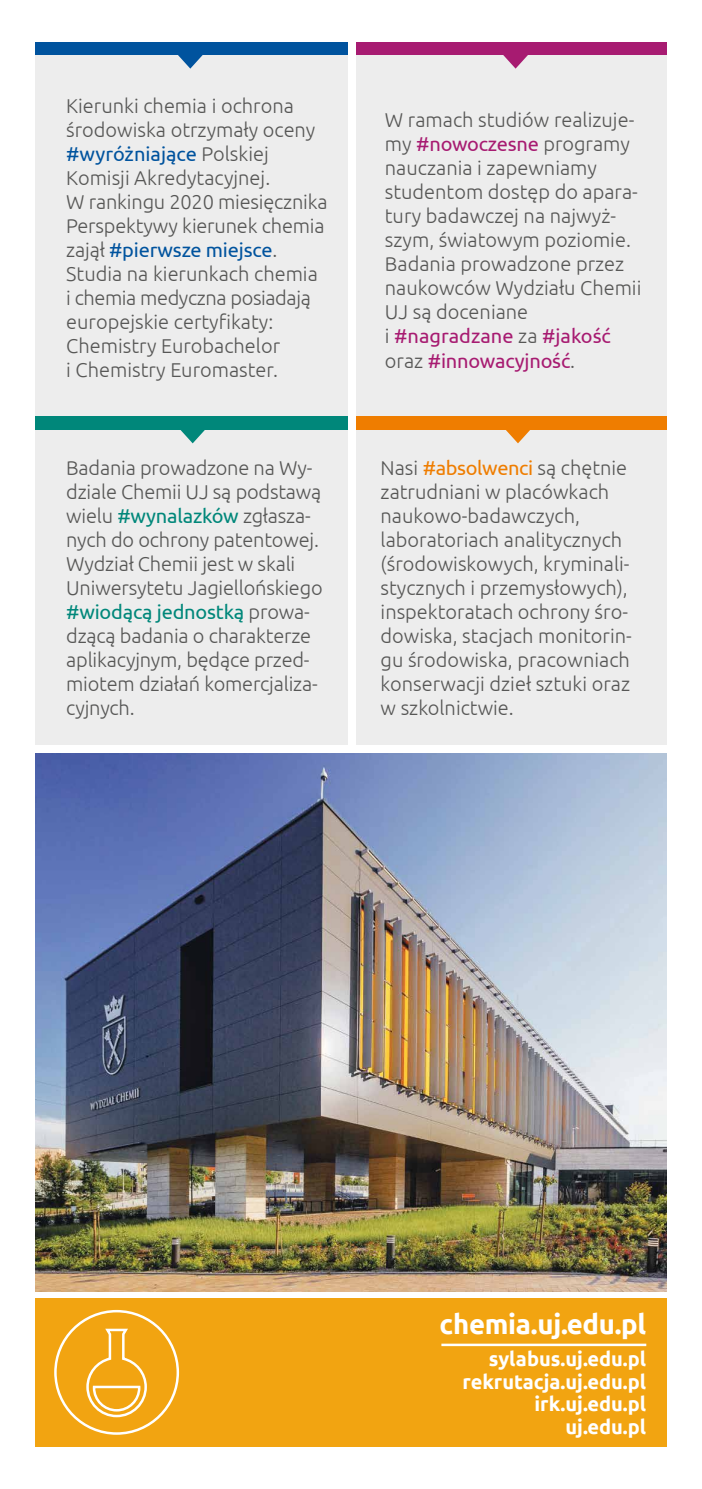
<style>
.page{position:relative;width:702px;height:1489px;background:#fff}
.page>*{position:absolute;margin:0;border:0;box-sizing:border-box;transform-origin:0 0}
.t1{font:700 27.5px "Ubuntu";letter-spacing:-.01em;color:#fff}
.t2{font:300 20px/24px "Ubuntu";color:#575756}
.t3{font:700 20px/22.5px "Ubuntu";color:#fff;text-align:right}
.s1{font-weight:400;color:#00539e}
.s2{font-weight:400;color:#a71b71}
.s3{font-weight:400;color:#00877a}
.s4{font-weight:400;color:#ef7d00}
</style>
<div class="page">
<div style="left:356px;top:44px;width:310px;height:700px;background:#ededed"></div>
<div style="left:35px;top:44px;width:312px;height:700px;background:#ededed"></div>
<div style="left:35px;top:1298px;width:631px;height:148px;background:#f2a411"></div>
<div style="left:35px;top:416px;width:312px;height:13px;background:#00877a"></div>
<div style="left:356px;top:416px;width:310px;height:13px;background:#ef7d00"></div>
<div style="left:35px;top:43px;width:312px;height:12px;background:#00539e"></div>
<img style="left:35px;top:753px;width:631px;height:537px">
<hr style="left:441px;top:1343px;width:205px;height:2px;background:#fff">
<svg style="left:86px;top:1328px;width:61px;height:90px"></svg>
<div style="left:356px;top:43px;width:310px;height:12px;background:#a71b71"></div>
<svg style="left:503px;top:55px;width:25px;height:14px"></svg>
<svg style="left:178px;top:55px;width:25px;height:14px"></svg>
<svg style="left:502px;top:429px;width:31px;height:14px"></svg>
<svg style="left:177px;top:429px;width:31px;height:14px"></svg>
<p class="t2" style="left:66px;top:94px;width:263px">Kierunki chemia i ochrona środowiska otrzymały oceny <span class="s1">#wyróżniające</span> Polskiej<br>Komisji Akredytacyjnej.<br>W rankingu 2020 miesięcznika<br>Perspektywy kierunek chemia zajął <span class="s1">#pierwsze miejsce</span>.<br>Studia na kierunkach chemia<br>i chemia medyczna posiadają europejskie certyfikaty:<br>Chemistry Eurobachelor<br>i Chemistry Euromaster.</p>
<p class="t2" style="left:385px;top:108px;width:258px">W ramach studiów realizuje&shy;my <span class="s2">#nowoczesne</span> programy nauczania i zapewniamy studentom dostęp do apara&shy;tury badawczej na najwyż&shy;szym, światowym poziomie.<br>Badania prowadzone przez naukowców Wydziału Chemii<br>UJ są doceniane<br>i <span class="s2">#nagradzane</span> za <span class="s2">#jakość </span>oraz <span class="s2">#innowacyjność</span>.</p>
<p class="t2" style="left:66px;top:455px;width:258px">Badania prowadzone na Wy&shy;dziale Chemii UJ są podstawą wielu <span class="s3">#wynalazków</span> zgłasza&shy;nych do ochrony patentowej.<br>Wydział Chemii jest w skali<br>Uniwersytetu Jagiellońskiego <span class="s3">#wiodącą jednostką</span> prowa&shy;dzącą badania o charakterze aplikacyjnym, będące przed&shy;miotem działań komercjaliza&shy;cyjnych.</p>
<p class="t2" style="left:380px;top:455px;width:253px">Nasi <span class="s4">#absolwenci</span> są chętnie zatrudniani w placówkach naukowo-badawczych, laboratoriach analitycznych (środowiskowych, kryminali&shy;stycznych i przemysłowych), inspektoratach ochrony śro&shy;dowiska, stacjach monitorin&shy;gu środowiska, pracowniach konserwacji dzieł sztuki oraz w szkolnictwie.</p>
<h1 class="t1" style="left:439px;top:1306px;width:208px">chemia.uj.edu.pl</h1>
<p class="t3" style="left:462px;top:1347px;width:185px">sylabus.uj.edu.pl rekrutacja.uj.edu.pl irk.uj.edu.pl uj.edu.pl</p>
</div>
